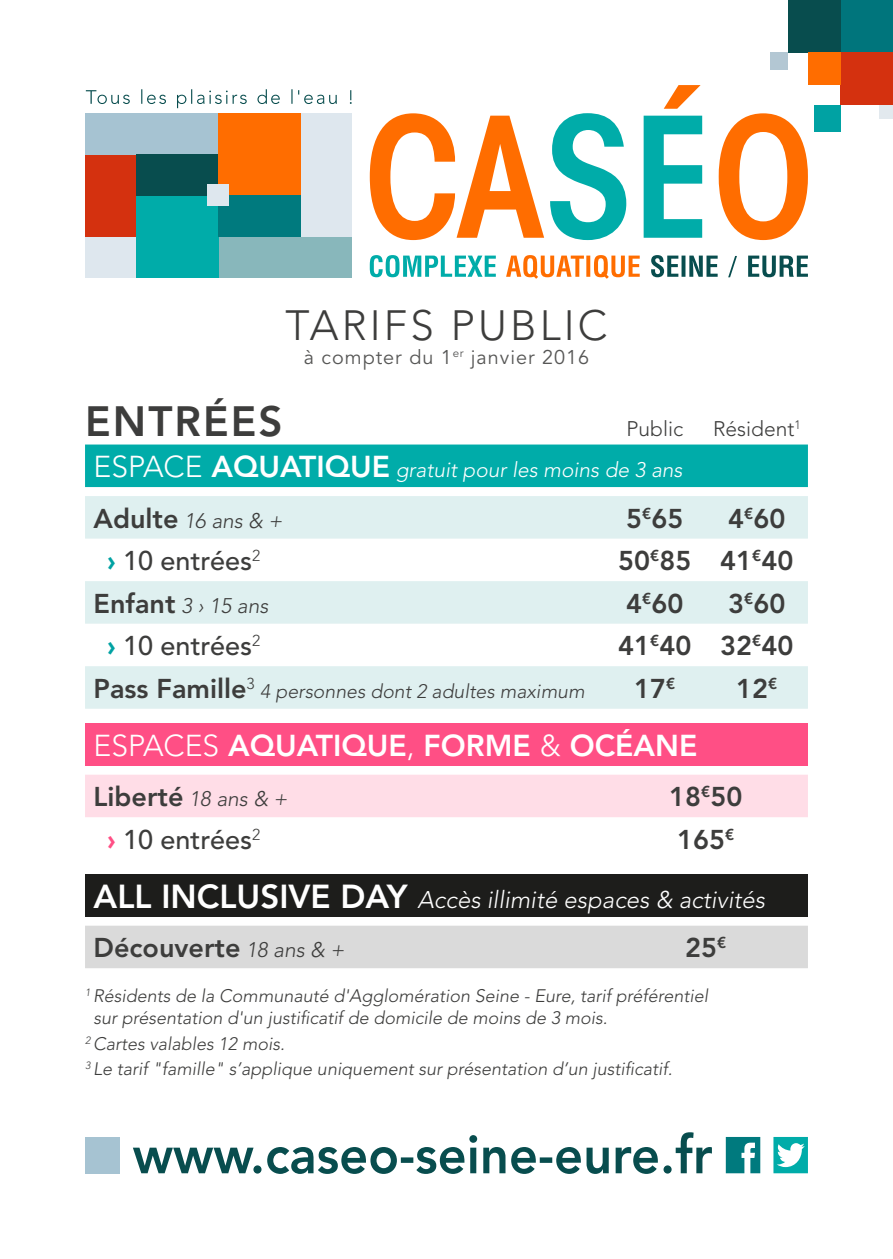
<style>
.page{position:relative;width:893px;height:1259px;background:#fff}
.page>*{position:absolute;margin:0;border:0;box-sizing:border-box;transform-origin:0 0}
.t1{font:300 42px "Avenir LT Std";letter-spacing:.075em;color:#3d3d3c}
.t2{font:800 42px "Avenir LT Std";letter-spacing:.05em;color:#3d3d3c}
.t3{font:800 30px "Avenir LT Std";color:#fff}
.t4{font:800 27px "Avenir LT Std";color:#3d3d3c}
.t5{font:500 27px "Avenir LT Std";color:#3d3d3c}
.t6{font:italic 300 24px "Avenir LT Std";color:#fff}
.t7{font:italic 300 21px "Avenir LT Std";color:#fff}
.t8{font:italic 300 21px "Avenir LT Std";color:#3d3d3c}
.t9{font:300 21px "Avenir LT Std";color:#3d3d3c}
.t10{font:19.8px "Avenir LT Std";letter-spacing:.05em;color:#575756}
.t11{font:italic 300 19.5px "Avenir LT Std";color:#3d3d3c}
.t12{font:italic 300 18px/21.6px "Avenir LT Std";color:#3d3d3c}
.s1{font-style:normal;font-size:30px}
.s2{font-weight:800;font-style:normal;font-size:30px}
.s3{font-weight:800;font-style:normal;font-size:27px}
.s4{font-weight:900;color:#00a2a3}
.s5{font-weight:300}
.s6{font-weight:300;font-style:italic;font-size:21px}
.s7{font-weight:900;color:#ff4f85}
.s8{font-weight:800;font-style:normal;font-size:33px}
</style>
<div class="page">
<div style="left:85px;top:444px;width:723px;height:43px;background:#00aca9"></div>
<svg style="left:85px;top:496px;width:723px;height:213px;fill:#dff0f0"></svg>
<div style="left:85px;top:723px;width:723px;height:42px;background:#ff4f85"></div>
<div style="left:85px;top:774px;width:723px;height:43px;background:#ffdde7"></div>
<div style="left:85px;top:874px;width:723px;height:42px;background:#1d1d1b"></div>
<div style="left:85px;top:925px;width:723px;height:43px;background:#dadada"></div>
<div style="left:85px;top:236px;width:51px;height:41px;background:#dee7ee"></div>
<div style="left:85px;top:154px;width:51px;height:83px;background:#d4310f"></div>
<div style="left:218px;top:236px;width:133px;height:41px;background:#88b7bb"></div>
<div style="left:136px;top:195px;width:82px;height:82px;background:#00aca9"></div>
<div style="left:85px;top:113px;width:133px;height:41px;background:#a6c3d2"></div>
<div style="left:218px;top:113px;width:133px;height:123px;background:#dee7ee"></div>
<div style="left:136px;top:154px;width:82px;height:41px;background:#084d4e"></div>
<div style="left:218px;top:113px;width:83px;height:82px;background:#ff6d00"></div>
<div style="left:218px;top:195px;width:83px;height:42px;background:#007a7e"></div>
<div style="left:208px;top:185px;width:21px;height:21px;background:#dee7ee"></div>
<svg style="left:86px;top:89px;width:266px;height:19px"></svg>
<svg style="left:719px;top:113px;width:89px;height:127px"></svg>
<svg style="left:370px;top:113px;width:174px;height:127px"></svg>
<svg style="left:651px;top:255px;width:157px;height:22px"></svg>
<svg style="left:506px;top:255px;width:134px;height:24px"></svg>
<svg style="left:370px;top:255px;width:126px;height:22px"></svg>
<svg style="left:550px;top:85px;width:152px;height:155px"></svg>
<svg style="left:133px;top:1132px;width:579px;height:42px"></svg>
<div style="left:85px;top:1137px;width:35px;height:36px;background:#a6c3d2"></div>
<svg style="left:726px;top:1137px;width:34px;height:36px"></svg>
<svg style="left:773px;top:1137px;width:35px;height:36px"></svg>
<div style="left:840px;top:0;width:53px;height:52px;background:#00757c"></div>
<div style="left:840px;top:52px;width:53px;height:53px;background:#d4310f"></div>
<div style="left:788px;top:0;width:52px;height:52px;background:#084d4e"></div>
<div style="left:770px;top:52px;width:18px;height:18px;background:#b3c7d3"></div>
<div style="left:880px;top:105px;width:13px;height:13px;background:#e2e9ee"></div>
<div style="left:814px;top:105px;width:26px;height:26px;background:#00a2a3"></div>
<div style="left:808px;top:52px;width:32px;height:33px;background:#ff6d00"></div>
<h1 class="t1" style="left:285px;top:301px;width:324px">TARIFS PUBLIC</h1>
<p class="t10" style="left:304px;top:346px;width:287px">à compter du 1<sup>er</sup> janvier 2016</p>
<h1 class="t2" style="left:85px;top:396px;width:199px">ENTRÉES</h1>
<p class="t9" style="left:626px;top:416px;width:58px">Public</p>
<p class="t9" style="left:713px;top:416px;width:89px">Résident<sup>1</sup></p>
<p class="t7" style="left:94px;top:457px;width:590px"><span class="s1">ESPACE</span> <span class="s2">AQUATIQUE</span> gratuit pour les moins de 3 ans</p>
<p class="t8" style="left:94px;top:508px;width:190px"><span class="s3">Adulte</span> 16 ans &amp; +</p>
<h3 class="t4" style="left:626px;top:502px;width:59px">5<sup>€</sup>65</h3>
<h3 class="t4" style="left:728px;top:502px;width:59px">4<sup>€</sup>60</h3>
<h3 class="t5" style="left:108px;top:545px;width:154px"><span class="s4">›</span> 10 entrées<sup>2</sup></h3>
<h3 class="t4" style="left:618px;top:545px;width:177px">50<sup>€</sup>85 41<sup>€</sup>40</h3>
<p class="t8" style="left:94px;top:593px;width:176px"><span class="s3">Enfant</span> 3 › 15 ans</p>
<h3 class="t4" style="left:626px;top:587px;width:59px">4<sup>€</sup>60</h3>
<h3 class="t4" style="left:728px;top:587px;width:59px">3<sup>€</sup>60</h3>
<h3 class="t5" style="left:108px;top:630px;width:154px"><span class="s4">›</span> 10 entrées<sup>2</sup></h3>
<h3 class="t4" style="left:618px;top:630px;width:177px">41<sup>€</sup>40 32<sup>€</sup>40</h3>
<h3 class="t4" style="left:94px;top:672px;width:163px">Pass Famille<sup>3</sup></h3>
<p class="t11" style="left:260px;top:679px;width:326px">4 personnes dont 2 adultes maximum</p>
<h3 class="t4" style="left:634px;top:672px;width:43px">17<sup>€</sup></h3>
<h3 class="t4" style="left:736px;top:672px;width:43px">12<sup>€</sup></h3>
<h2 class="t3" style="left:94px;top:727px;width:605px"><span class="s5">ESPACES</span> AQUATIQUE<span class="s5">,</span> FORME <span class="s5">&amp;</span> OCÉANE</h2>
<h3 class="t4" style="left:94px;top:781px;width:196px">Liberté <span class="s6">18 ans &amp; +</span></h3>
<h3 class="t4" style="left:669px;top:781px;width:75px">18<sup>€</sup>50</h3>
<h3 class="t5" style="left:108px;top:823px;width:154px"><span class="s7">›</span> 10 entrées<sup>2</sup></h3>
<h3 class="t4" style="left:677px;top:823px;width:59px">165<sup>€</sup></h3>
<h3 class="t6" style="left:94px;top:885px;width:673px"><span class="s8">ALL INCLUSIVE DAY</span> Accès illimité espaces &amp; activités</h3>
<h3 class="t4" style="left:94px;top:931px;width:252px">Découverte <span class="s6">18 ans &amp; +</span></h3>
<h3 class="t4" style="left:685px;top:931px;width:43px">25<sup>€</sup></h3>
<p class="t12" style="left:94px;top:985px;width:616px;text-indent:-9px"><sup>1</sup> Résidents de la Communauté d'Agglomération Seine - Eure, tarif préférentiel sur présentation d'un justificatif de domicile de moins de 3 mois.</p>
<p class="t12" style="left:85px;top:1030px;width:589px;line-height:25.8px"><sup>2</sup> Cartes valables 12 mois.<br><sup>3</sup> Le tarif "famille" s’applique uniquement sur présentation d’un justificatif.</p>
</div>
